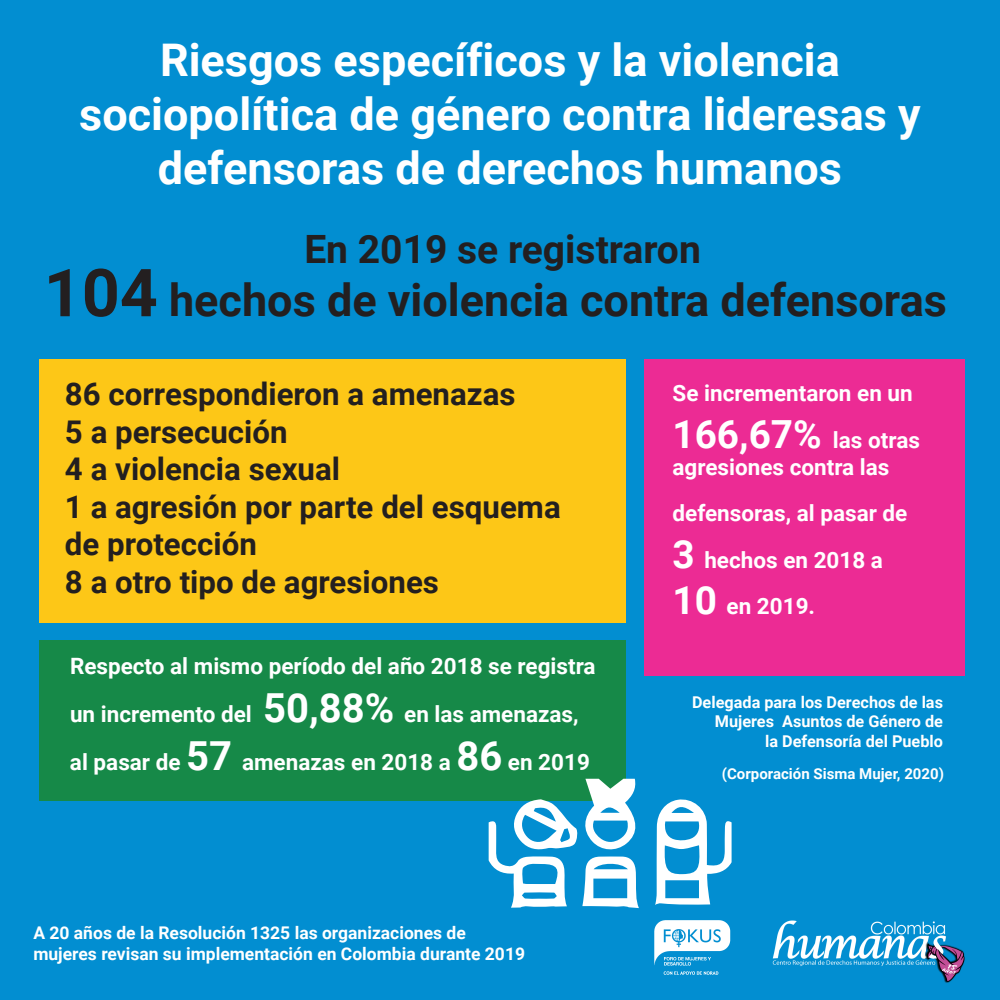
<style>
.page{position:relative;width:1000px;height:1000px;background:#028ed1}
.page>*{position:absolute;margin:0;border:0;box-sizing:border-box;transform-origin:0 0}
.t1{font:700 45px/54px "Roboto";color:#fff;text-align:center}
.t2{font:700 45px "Roboto";color:#231f20}
.t3{font:700 39px "Roboto";color:#231f20}
.t4{font:700 31.25px/37.5px "Roboto";color:#231f20}
.t5{font:700 22.5px/46.5px "Roboto";color:#fff}
.t6{font:700 17.5px/21px "Roboto";color:#fff}
.t7{font:700 16.25px/19.5px "Roboto";color:#fff;text-align:right}
.t8{font:700 15px "Roboto";color:#fff}
.s1{font-size:66.25px}
.s2{font-size:38.75px}
.s3{font-size:40px}
</style>
<div class="page">
<div style="left:40px;top:359px;width:586px;height:263px;background:#fdc717"></div>
<div style="left:644px;top:359px;width:321px;height:316px;background:#ec2b94"></div>
<div style="left:40px;top:641px;width:586px;height:160px;background:#168948"></div>
<img style="left:772px;top:920px;width:193px;height:63px">
<img style="left:654px;top:920px;width:77px;height:55px">
<svg style="left:655px;top:799px;width:77px;height:106px"></svg>
<svg style="left:489px;top:779px;width:150px;height:129px"></svg>
<h1 class="t1" style="left:79px;top:32px;width:843px">Riesgos específicos y la violencia sociopolítica de género contra lideresas y defensoras de derechos humanos</h1>
<h2 class="t3" style="left:304px;top:221px;width:398px">En 2019 se registraron</h2>
<h1 class="t2" style="left:44px;top:269px;width:905px"><span class="s1">104</span> hechos de violencia contra defensoras</h1>
<h3 class="t4" style="left:65px;top:374px;width:497px">86 correspondieron a amenazas<br>5 a persecución<br>4 a violencia sexual<br>1 a agresión por parte del esquema de protección<br>8 a otro tipo de agresiones</h3>
<p class="t5" style="left:672px;top:369px;width:249px">Se incrementaron en un<br><span class="s2">166,67%</span> las otras</p>
<p class="t5" style="left:672px;top:442px;width:236px">agresiones contra las defensoras, al pasar de<br><span class="s2">3</span> hechos en 2018 a<br><span class="s2">10</span> en 2019.</p>
<p class="t5" style="left:70px;top:642px;width:527px;line-height:48px">Respecto al mismo período del año 2018 se registra un incremento del <span class="s3">50,88%</span> en las amenazas, al pasar de <span class="s3">57</span> amenazas en 2018 a <span class="s3">86</span> en 2019</p>
<p class="t6" style="left:33px;top:921px;width:493px">A 20 años de la Resolución 1325 las organizaciones de mujeres revisan su implementación en Colombia durante 2019</p>
<p class="t7" style="left:692px;top:691px;width:252px">Delegada para los Derechos de las<br>Mujeres Asuntos de Género de<br>la Defensoría del Pueblo</p>
<p class="t8" style="left:722px;top:763px;width:224px">(Corporación Sisma Mujer, 2020)</p>
</div>
